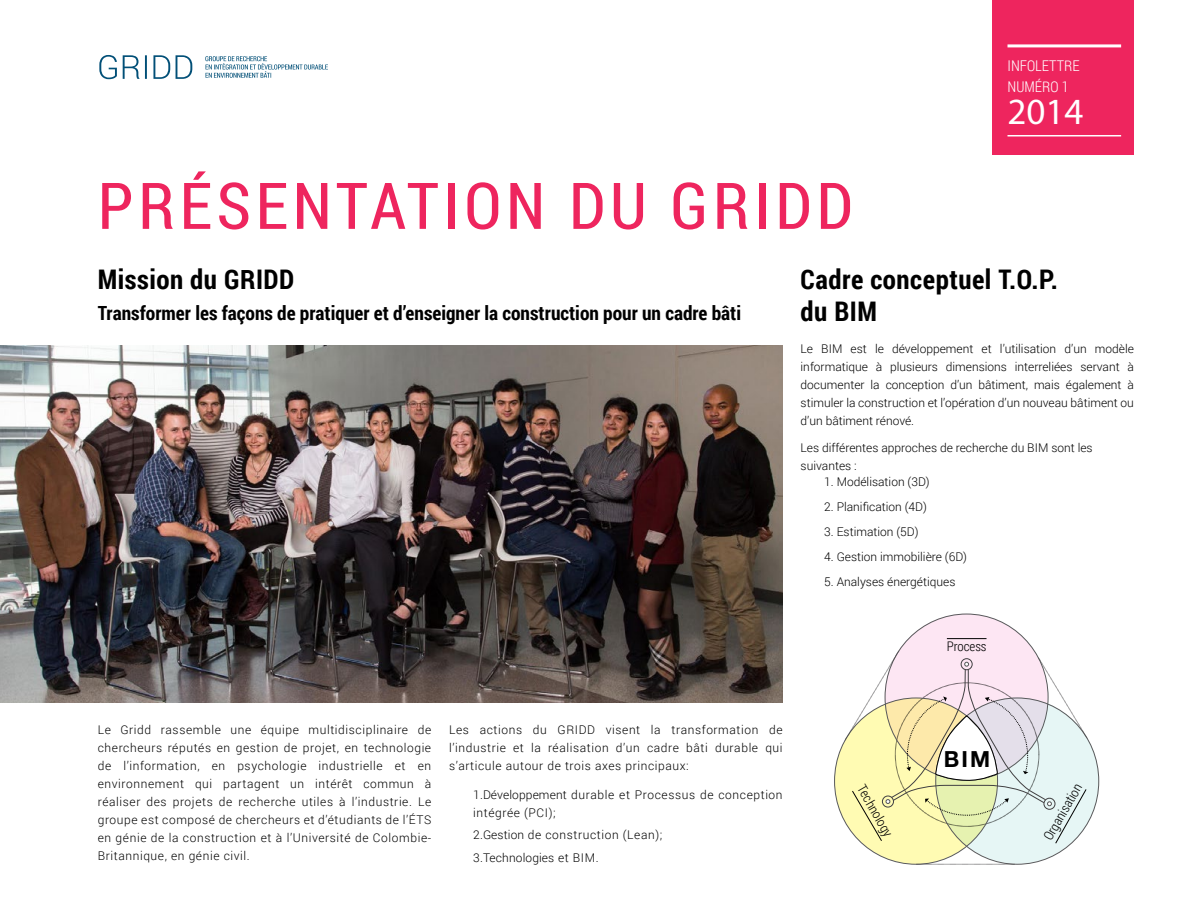
<style>
.page{position:relative;width:1188px;height:918px;background:#fff}
.page>*{position:absolute;margin:0;border:0;box-sizing:border-box;transform-origin:0 0}
.t1{font:64.5px "Roboto Condensed";letter-spacing:.075em;color:#ee255e}
.t2{font:37.05px "Myriad Pro";color:#fff}
.t3{font:700 27px/31.5px "Roboto Condensed";letter-spacing:.02em;color:#000}
.t4{font:700 22.05px "Helvetica Neue";color:#000}
.t5{font:700 19.5px "Roboto Condensed";color:#000}
.t6{font:300 14.85px "Roboto Condensed";color:#fff}
.t7{font:300 13.2px "Roboto Condensed";color:#000}
.t8{font:300 12px/18px "Roboto";letter-spacing:.01em;color:#000;text-align:justify}
.t9{font:300 12px/18px "Roboto";letter-spacing:.05em;color:#000}
</style>
<div class="page">
<svg style="left:99px;top:55px;width:93px;height:24px"></svg>
<svg style="left:205px;top:56px;width:123px;height:22px"></svg>
<div style="left:993px;top:0;width:141px;height:154px;background:#ee255e"></div>
<hr style="left:1008px;top:44px;width:113px;height:3px;background:#fff">
<hr style="left:1008px;top:135px;width:113px;height:1px;background:#fff">
<div style="left:885px;top:614px;width:163px;height:166px;background:#fde6f3;border-radius:50%"></div>
<div style="left:835px;top:698px;width:163px;height:166px;background:#fffbb3;border-radius:50%"></div>
<svg style="left:936px;top:698px;width:163px;height:166px;background:#deeded"></svg>
<svg style="left:916px;top:864px;width:100px;height:1px"></svg>
<hr style="left:947px;top:638px;width:40px;height:1px;background:#000">
<svg style="left:845px;top:651px;width:243px;height:194px"></svg>
<img style="left:0;top:345px;width:783px;height:358px">
<p class="t6" style="left:1008px;top:55px;width:74px">INFOLETTRE</p>
<p class="t6" style="left:1008px;top:76px;width:63px">NUMÉRO 1</p>
<h2 class="t2" style="left:1008px;top:89px;width:78px">2014</h2>
<h1 class="t1" style="left:98px;top:161px;width:714px">PRÉSENTATION DU GRIDD</h1>
<h3 class="t3" style="left:801px;top:263px;width:259px">Cadre conceptuel T.O.P. du BIM</h3>
<h3 class="t3" style="left:98px;top:263px;width:198px">Mission du GRIDD</h3>
<h3 class="t5" style="left:98px;top:300px;width:645px">Transformer les façons de pratiquer et d’enseigner la construction pour un cadre bâti</h3>
<p class="t8" style="left:801px;top:340px;width:335px">Le BIM est le développement et l’utilisation d’un modèle informatique à plusieurs dimensions interreliées servant à documenter la conception d’un bâtiment, mais également à stimuler la construction et l’opération d’un nouveau bâtiment ou d’un bâtiment rénové.</p>
<p class="t8" style="left:801px;top:438px;width:294px">Les différentes approches de recherche du BIM sont les suivantes :</p>
<p class="t8" style="left:824px;top:473px;width:107px">1. Modélisation (3D)</p>
<p class="t8" style="left:824px;top:498px;width:104px">2. Planification (4D)</p>
<p class="t8" style="left:824px;top:523px;width:96px">3. Estimation (5D)</p>
<p class="t8" style="left:824px;top:548px;width:144px">4. Gestion immobilière (6D)</p>
<p class="t8" style="left:824px;top:573px;width:133px">5. Analyses énergétiques</p>
<p class="t8" style="left:98px;top:720px;width:335px">Le Gridd rassemble une équipe multidisciplinaire de chercheurs réputés en gestion de projet, en technologie de l’information, en psychologie industrielle et en environnement qui partagent un intérêt commun à réaliser des projets de recherche utiles à l’industrie. Le groupe est composé de chercheurs et d’étudiants de l’ÉTS en génie de la construction et à l’Université de Colombie-Britannique, en génie civil.</p>
<p class="t8" style="left:449px;top:720px;width:335px">Les actions du GRIDD visent la transformation de l’industrie et la réalisation d’un cadre bâti durable qui s’articule autour de trois axes principaux:</p>
<p class="t9" style="left:473px;top:786px;width:311px">1.Développement durable et Processus de conception intégrée (PCI);</p>
<p class="t9" style="left:473px;top:824px;width:191px;line-height:22.2px">2.Gestion de construction (Lean);<br>3.Technologies et BIM.</p>
<p class="t7" style="left:947px;top:637px;width:41px">Process</p>
<h3 class="t4" style="left:944px;top:745px;width:48px">BIM</h3>
<p class="t7" style="left:869px;top:781px;width:59px;rotate:60deg">Technology</p>
<p class="t7" style="left:1039px;top:834px;width:65px;rotate:-60deg">Organisation</p>
</div>
